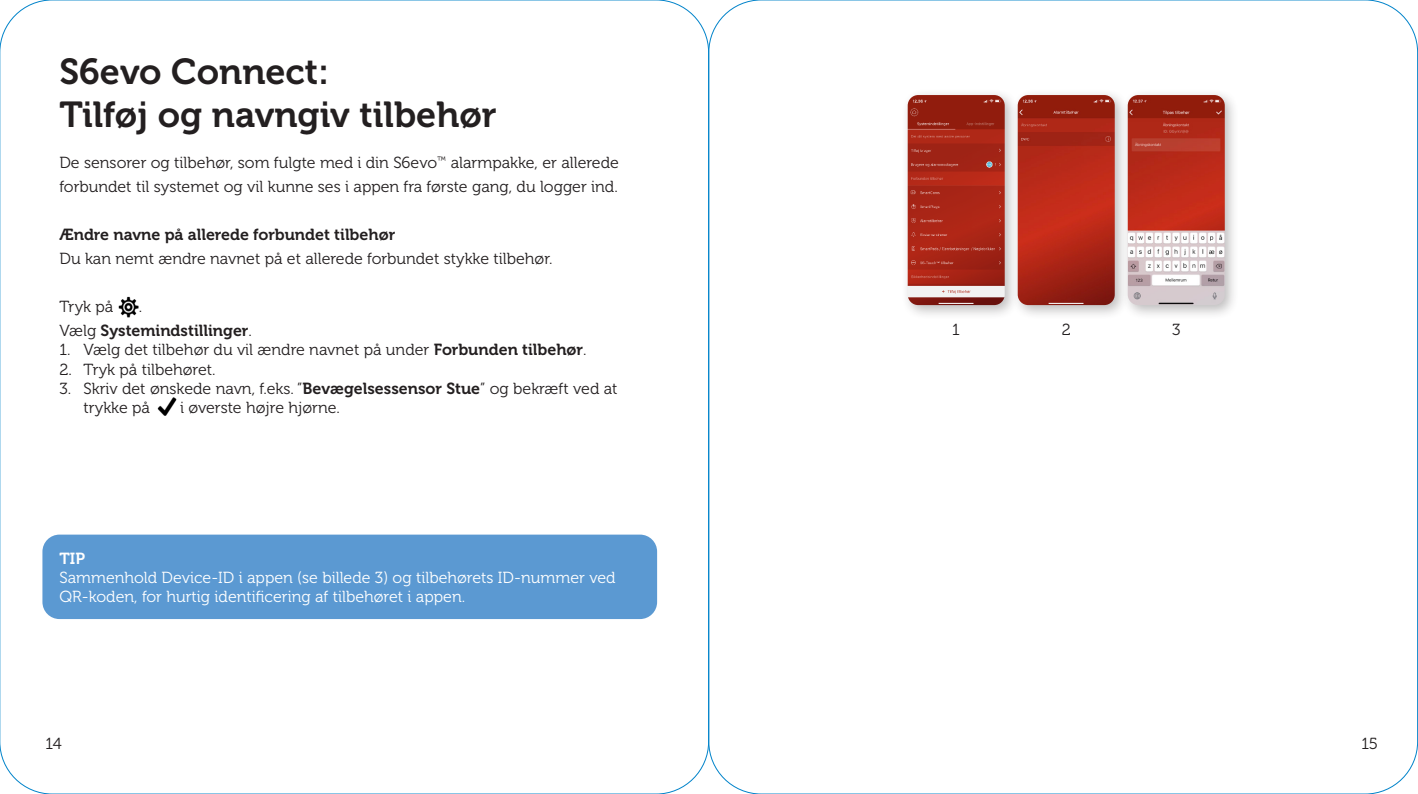
<style>
.page{position:relative;width:1418px;height:794px;background:#fff}
.page>*{position:absolute;margin:0;border:0;box-sizing:border-box;transform-origin:0 0}
.Overskrift{font:36px/43.2px "Museo 700";color:#231f20}
.Brødtekst{font:16px/24px "Museo 300";color:#231f20}
.Bullets{font:16px/19.2px "Museo 300";color:#231f20}
.Brødtekst__hvid_teks{font:16px/19.2px "Museo 300";color:#fff}
.Brødtekst-2{font:16px "Museo 700";color:#231f20}
.Overskrift__Hvid_tek{font:16px "Museo 700";color:#fff}
.s1{font-family:"Museo 300"}
.s2{font-family:"Museo 700"}
</style>
<div class="page">
<div style="left:900px;top:88px;width:119px;height:232px;background:#231f20;opacity:.3"></div>
<img style="left:907px;top:95px;width:97px;height:210px">
<div style="left:1010px;top:88px;width:119px;height:232px;background:#231f20;opacity:.3"></div>
<img style="left:1017px;top:95px;width:97px;height:210px">
<div style="left:1120px;top:88px;width:119px;height:232px;background:#231f20;opacity:.3"></div>
<img style="left:1127px;top:95px;width:97px;height:210px">
<img style="left:118px;top:297px;width:21px;height:20px">
<img style="left:157px;top:397px;width:20px;height:19px">
<div style="left:42px;top:534px;width:615px;height:85px;background:#5b99d2;border-radius:17px"></div>
<p class="Overskrift" style="left:59px;top:50px;width:439px">S6evo Connect:<br>Tilføj og navngiv tilbehør</p>
<p class="Brødtekst" style="left:59px;top:151px;width:561px">De sensorer og tilbehør, som fulgte med i din S6evo<sup>™</sup> alarmpakke, er allerede forbundet til systemet og vil kunne ses i appen fra første gang, du logger ind.</p>
<p class="Brødtekst-2" style="left:59px;top:226px;width:337px">Ændre navne på allerede forbundet tilbehør</p>
<p class="Brødtekst" style="left:59px;top:247px;width:495px">Du kan nemt ændre navnet på et allerede forbundet stykke tilbehør.</p>
<p class="Brødtekst" style="left:59px;top:295px;width:55px">Tryk på</p>
<p class="Brødtekst" style="left:139px;top:295px;width:5px">.</p>
<p class="Brødtekst-2" style="left:59px;top:322px;width:194px"><span class="s1">Vælg</span> Systemindstillinger<span class="s1">.</span></p>
<p class="Bullets" style="left:59px;top:340px;width:528px">1. Vælg det tilbehør du vil ændre navnet på under <span class="s2">Forbunden tilbehør</span>.</p>
<p class="Bullets" style="left:59px;top:360px;width:158px">2. Tryk på tilbehøret.</p>
<p class="Bullets" style="left:83px;top:379px;width:535px;text-indent:-24px">3. Skriv det ønskede navn, f.eks. ”<span class="s2">Bevægelsessensor Stue</span>” og bekræft ved at trykke på</p>
<p class="Bullets" style="left:180px;top:398px;width:161px">i øverste højre hjørne.</p>
<p class="Overskrift__Hvid_tek" style="left:59px;top:549px;width:27px">TIP</p>
<p class="Brødtekst__hvid_teks" style="left:59px;top:568px;width:557px">Sammenhold Device-ID i appen (se billede 3) og tilbehørets ID-nummer ved<br>QR-koden, for hurtig identificering af tilbehøret i appen.</p>
<p class="Brødtekst" style="left:952px;top:318px;width:9px">1</p>
<p class="Brødtekst" style="left:1061px;top:318px;width:11px">2</p>
<p class="Brødtekst" style="left:1172px;top:318px;width:10px">3</p>
<p class="Brødtekst" style="left:45px;top:732px;width:18px">14</p>
<p class="Brødtekst" style="left:1361px;top:732px;width:18px">15</p>
</div>
